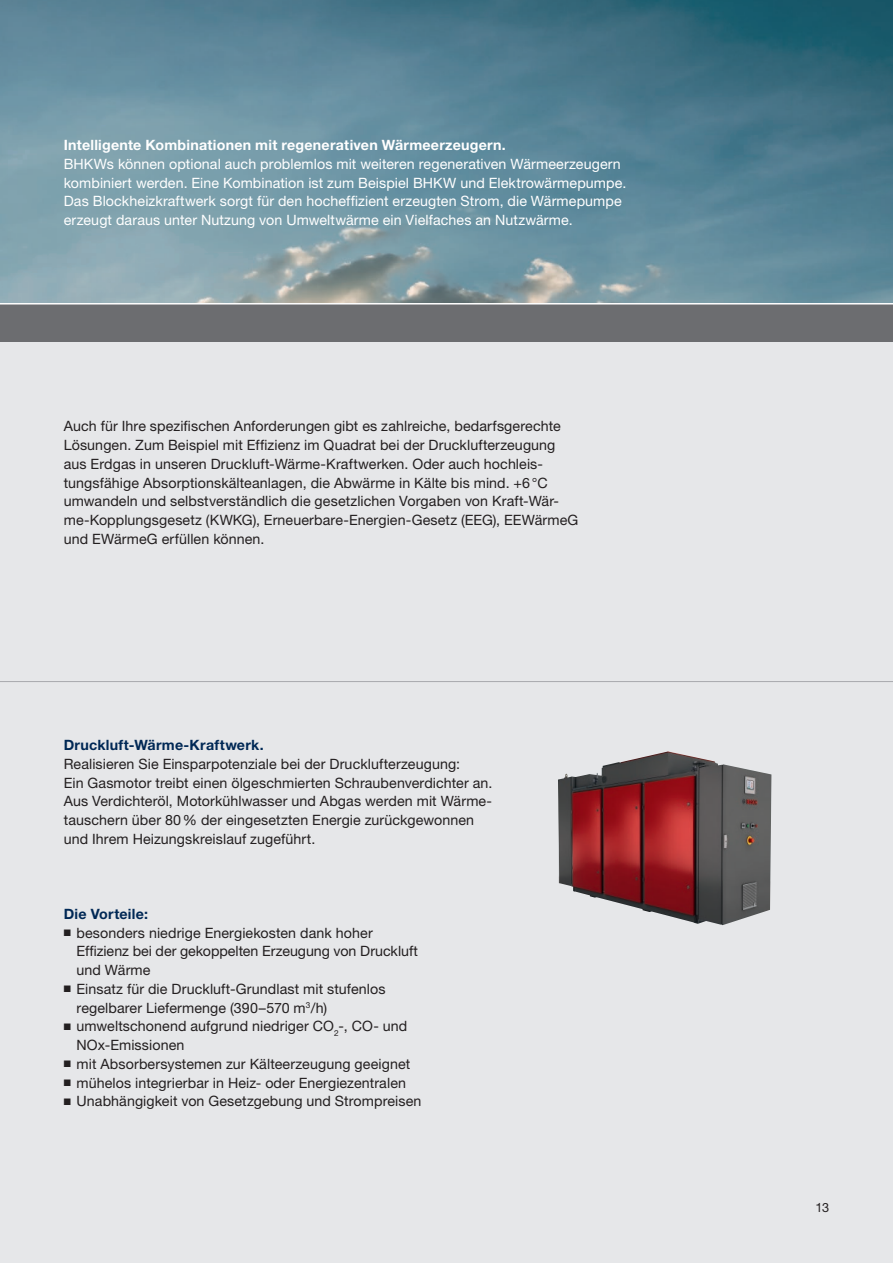
<style>
.page{position:relative;width:893px;height:1263px;background:#fff}
.page>*{position:absolute;margin:0;border:0;box-sizing:border-box;transform-origin:0 0}
.t1{font:14.25px/18.8px "Helvetica Neue LT Pro";letter-spacing:.005em;color:#231f20}
.t2{font:14.25px/18.8px "Helvetica Neue LT Pro";letter-spacing:.005em;color:#fff}
.t3{font:700 14.25px "Helvetica Neue LT Pro";letter-spacing:.015em;color:#fff}
.t4{font:700 14.25px "Helvetica Neue LT Pro";letter-spacing:.02em;color:#002855}
.t5{font:12.75px "Helvetica Neue LT Pro";color:#231f20}
</style>
<div class="page">
<img style="left:0;top:0;width:893px;height:303px">
<div style="left:0;top:342px;width:893px;height:921px;background:#e6e7e9"></div>
<div style="left:0;top:304px;width:893px;height:38px;background:#6c6d70"></div>
<hr style="left:0;top:681px;width:893px;height:1px;background:#a8a9ad">
<img style="left:558px;top:751px;width:213px;height:174px">
<p class="t3" style="left:64px;top:136px;width:443px">Intelligente Kombinationen mit regenerativen Wärmeerzeugern.</p>
<p class="t2" style="left:64px;top:154px;width:564px">BHKWs können optional auch problemlos mit weiteren regenerativen Wärmeerzeugern kombiniert werden. Eine Kombination ist zum Beispiel BHKW und Elektrowärmepumpe.<br>Das Blockheizkraftwerk sorgt für den hocheffizient erzeugten Strom, die Wärmepumpe erzeugt daraus unter Nutzung von Umweltwärme ein Vielfaches an Nutzwärme.</p>
<p class="t1" style="left:64px;top:416px;width:516px">Auch für Ihre spezifischen Anforderungen gibt es zahlreiche, bedarfsgerechte Lösungen. Zum Beispiel mit Effizienz im Quadrat bei der Drucklufterzeugung aus Erdgas in unseren Druckluft-Wärme-Kraftwerken. Oder auch hochleis&shy;tungsfähige Absorptionskälteanlagen, die Abwärme in Kälte bis mind. +6°C umwandeln und selbstverständlich die gesetzlichen Vorgaben von Kraft-Wär&shy;me-Kopplungsgesetz (KWKG), Erneuerbare-Energien-Gesetz (EEG), EEWärmeG und EWärmeG erfüllen können.</p>
<p class="t4" style="left:64px;top:736px;width:201px">Druckluft-Wärme-Kraftwerk.</p>
<p class="t1" style="left:64px;top:754px;width:430px">Realisieren Sie Einsparpotenziale bei der Drucklufterzeugung:<br>Ein Gasmotor treibt einen ölgeschmierten Schraubenverdichter an.<br>Aus Verdichteröl, Motorkühlwasser und Abgas werden mit Wärme&shy;tauschern über 80% der eingesetzten Energie zurückgewonnen und Ihrem Heizungskreislauf zugeführt.</p>
<p class="t4" style="left:64px;top:905px;width:86px">Die Vorteile:</p>
<p class="t1" style="left:77px;top:923px;width:343px;text-indent:-13px">■ besonders niedrige Energiekosten dank hoher<br>Effizienz bei der gekoppelten Erzeugung von Druckluft und Wärme</p>
<p class="t1" style="left:77px;top:979px;width:311px;text-indent:-13px">■ Einsatz für die Druckluft-Grundlast mit stufenlos regelbarer Liefermenge (390–570 m<sup>3</sup>/h)</p>
<p class="t1" style="left:77px;top:1016px;width:332px;text-indent:-13px">■ umweltschonend aufgrund niedriger CO<sub>2</sub>-, CO- und<br>NOx-Emissionen</p>
<p class="t1" style="left:64px;top:1054px;width:348px">■ mit Absorbersystemen zur Kälteerzeugung geeignet</p>
<p class="t1" style="left:64px;top:1073px;width:344px">■ mühelos integrierbar in Heiz- oder Energiezentralen</p>
<p class="t1" style="left:64px;top:1091px;width:359px">■ Unabhängigkeit von Gesetzgebung und Strompreisen</p>
<p class="t5" style="left:816px;top:1199px;width:15px">13</p>
</div>
